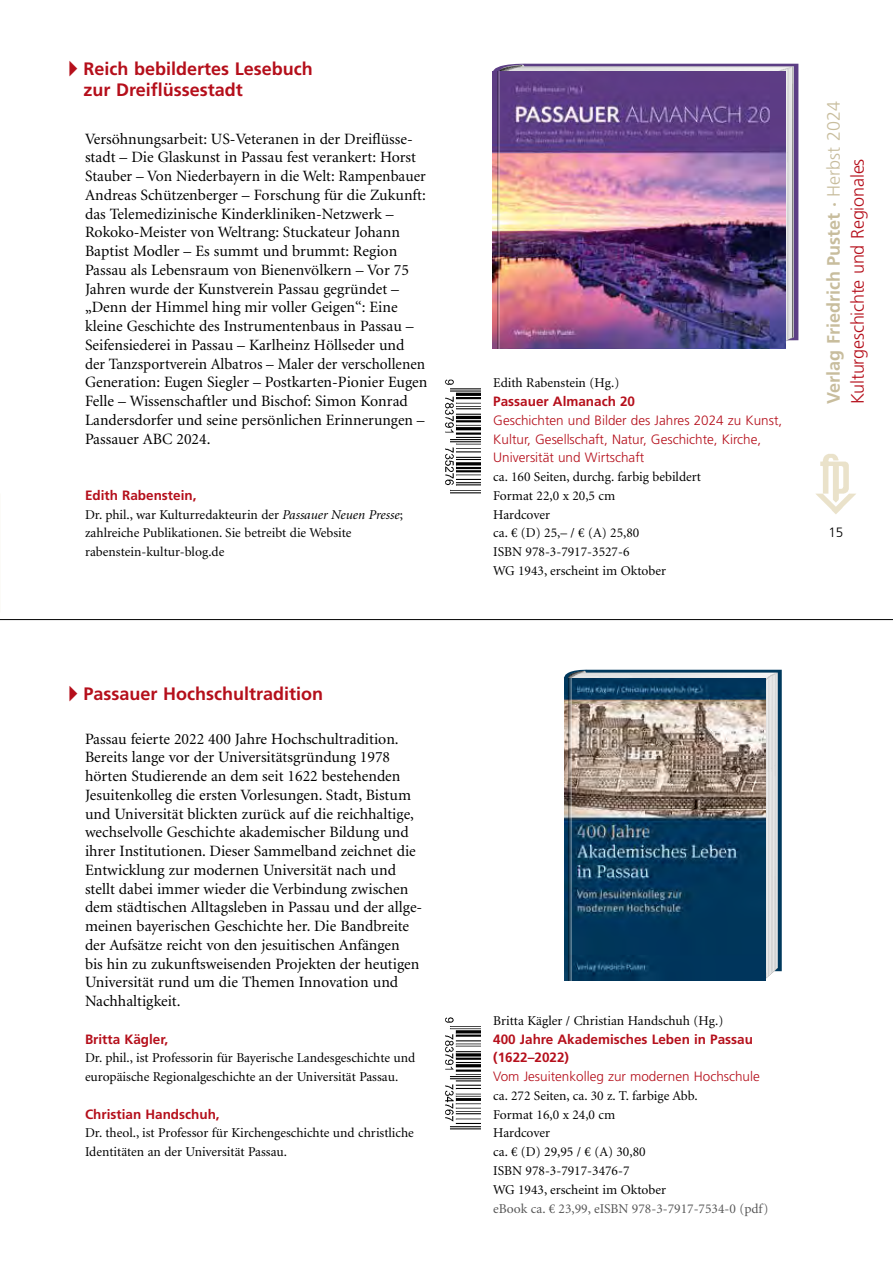
<style>
.page{position:relative;width:893px;height:1263px;background:#fff}
.page>*{position:absolute;margin:0;border:0;box-sizing:border-box;transform-origin:0 0}
.t1{font:700 18px/21.6px "Frutiger";color:#b50f1b}
.t2{font:300 18px/24px "Frutiger";letter-spacing:-.01em;color:#b50f1b}
.t3{font:15.75px/18.8px "Minion";color:#000}
.t4{font:13.5px/18.8px "Minion";color:#000}
.t5{font:300 13.5px/18.8px "Frutiger";color:#b50f1b}
.t6{font:700 13.5px/18.8px "Frutiger";color:#b50f1b}
.t7{font:300 13.5px "Frutiger";color:#000}
.s1{font-style:italic}
.s2{font-family:"Minion Pro"}
.s3{font-weight:700;color:#c8bd9d}
.s4{color:#c8bd9d}
.s5{color:#565656}
.s6{font-family:"Minion Pro";color:#565656}
</style>
<div class="page">
<img style="left:816px;top:454px;width:40px;height:60px">
<svg style="left:564px;top:669px;width:218px;height:302px;background:#a0b0ba"></svg>
<img style="left:564px;top:678px;width:201px;height:302px">
<svg style="left:568px;top:678px;width:3px;height:302px"></svg>
<hr style="left:0;top:619px;width:893px;height:1px;background:#000">
<img style="left:444px;top:379px;width:36px;height:115px">
<img style="left:444px;top:1017px;width:36px;height:113px">
<svg style="left:493px;top:63px;width:305px;height:277px;background:#aea4bc"></svg>
<img style="left:493px;top:71px;width:293px;height:277px">
<svg style="left:497px;top:71px;width:2px;height:277px"></svg>
<p class="t1" style="left:84px;top:57px;width:231px">Reich bebildertes Lesebuch zur Dreiflüssestadt</p>
<p class="t3" style="left:85px;top:130px;width:344px">Versöhnungsarbeit: US-Veteranen in der Dreiflüsse&shy;stadt – Die Glaskunst in Passau fest verankert: Horst Stauber – Von Niederbayern in die Welt: Rampenbauer Andreas Schützenberger – Forschung für die Zukunft: das Telemedizinische Kinderkliniken-Netzwerk – Rokoko-Meister von Weltrang: Stuckateur Johann Baptist Modler – Es summt und brummt: Region Passau als Lebensraum von Bienenvölkern – Vor 75<br>Jahren wurde der Kunstverein Passau gegründet – „Denn der Himmel hing mir voller Geigen“: Eine kleine Geschichte des Instrumentenbaus in Passau – Seifensiederei in Passau – Karlheinz Höllseder und der Tanzsportverein Albatros – Maler der verschollenen Generation: Eugen Siegler – Postkarten-Pionier Eugen Felle – Wissenschaftler und Bischof: Simon Konrad Landersdorfer und seine persönlichen Erinnerungen – Passauer ABC 2024.</p>
<p class="t6" style="left:85px;top:486px;width:113px">Edith Rabenstein,</p>
<p class="t4" style="left:85px;top:505px;width:319px">Dr. phil., war Kulturredakteurin der <span class="s1">Passauer Neuen Presse</span>; zahlreiche Publikationen. Sie betreibt die Website rabenstein-kultur-blog.de</p>
<p class="t1" style="left:84px;top:683px;width:241px">Passauer Hochschultradition</p>
<p class="t3" style="left:85px;top:730px;width:339px">Passau feierte 2022 400 Jahre Hochschultradition.<br>Bereits lange vor der Universitätsgründung 1978 hörten Studierende an dem seit 1622 bestehenden Jesuitenkolleg die ersten Vorlesungen. Stadt, Bistum und Universität blickten zurück auf die reichhaltige, wechselvolle Geschichte akademischer Bildung und ihrer Institutionen. Dieser Sammelband zeichnet die Entwicklung zur modernen Universität nach und stellt dabei immer wieder die Verbindung zwischen dem städtischen Alltagsleben in Passau und der allge&shy;meinen bayerischen Geschichte her. Die Bandbreite der Aufsätze reicht von den jesuitischen Anfängen<br>bis hin zu zukunftsweisenden Projekten der heutigen Universität rund um die Themen Innovation und Nachhaltigkeit.</p>
<p class="t6" style="left:85px;top:1029px;width:85px">Britta Kägler,</p>
<p class="t4" style="left:85px;top:1049px;width:332px">Dr. phil., ist Professorin für Bayerische Landesgeschichte und europäische Regionalgeschichte an der Universität Passau.</p>
<p class="t6" style="left:85px;top:1104px;width:136px">Christian Handschuh,</p>
<p class="t4" style="left:85px;top:1124px;width:330px">Dr. theol., ist Professor für Kirchengeschichte und christliche<br>Identitäten an der Universität Passau.</p>
<p class="t4" style="left:493px;top:374px;width:128px">Edith Rabenstein (Hg.)</p>
<p class="t6" style="left:493px;top:392px;width:143px">Passauer Almanach 20</p>
<p class="t5" style="left:493px;top:411px;width:290px">Geschichten und Bilder des Jahres 2024 zu Kunst,<br>Kultur, Gesellschaft, Natur, Geschichte, Kirche,<br>Universität und Wirtschaft</p>
<p class="t4" style="left:493px;top:468px;width:209px">ca. 160 Seiten, durchg. farbig bebildert<br>Format 22,0 x 20,5 cm<br>Hardcover<br>ca. <span class="s2">€</span> (D) 25,– / <span class="s2">€</span> (A) 25,80<br>ISBN 978-3-7917-3527-6<br>WG 1943, erscheint im Oktober</p>
<p class="t2" style="left:822px;top:404px;width:304px;rotate:-90deg"><span class="s3">Verlag Friedrich Pustet ·</span> <span class="s4">Herbst 2024<br></span>Kulturgeschichte und Regionales</p>
<p class="t7" style="left:828px;top:525px;width:17px">15</p>
<p class="t4" style="left:493px;top:1012px;width:232px">Britta Kägler / Christian Handschuh (Hg.)</p>
<p class="t6" style="left:493px;top:1029px;width:261px">400 Jahre Akademisches Leben in Passau (1622–2022)</p>
<p class="t5" style="left:493px;top:1067px;width:268px">Vom Jesuitenkolleg zur modernen Hochschule</p>
<p class="t4" style="left:493px;top:1087px;width:277px">ca. 272 Seiten, ca. 30 z. T. farbige Abb.<br>Format 16,0 x 24,0 cm<br>Hardcover<br>ca. <span class="s2">€</span> (D) 29,95 / <span class="s2">€</span> (A) 30,80<br>ISBN 978-3-7917-3476-7<br>WG 1943, erscheint im Oktober<br><span class="s5">eBook ca.</span> <span class="s6">€</span> <span class="s5">23,99, eISBN 978-3-7917-7534-0 (pdf)</span></p>
</div>
